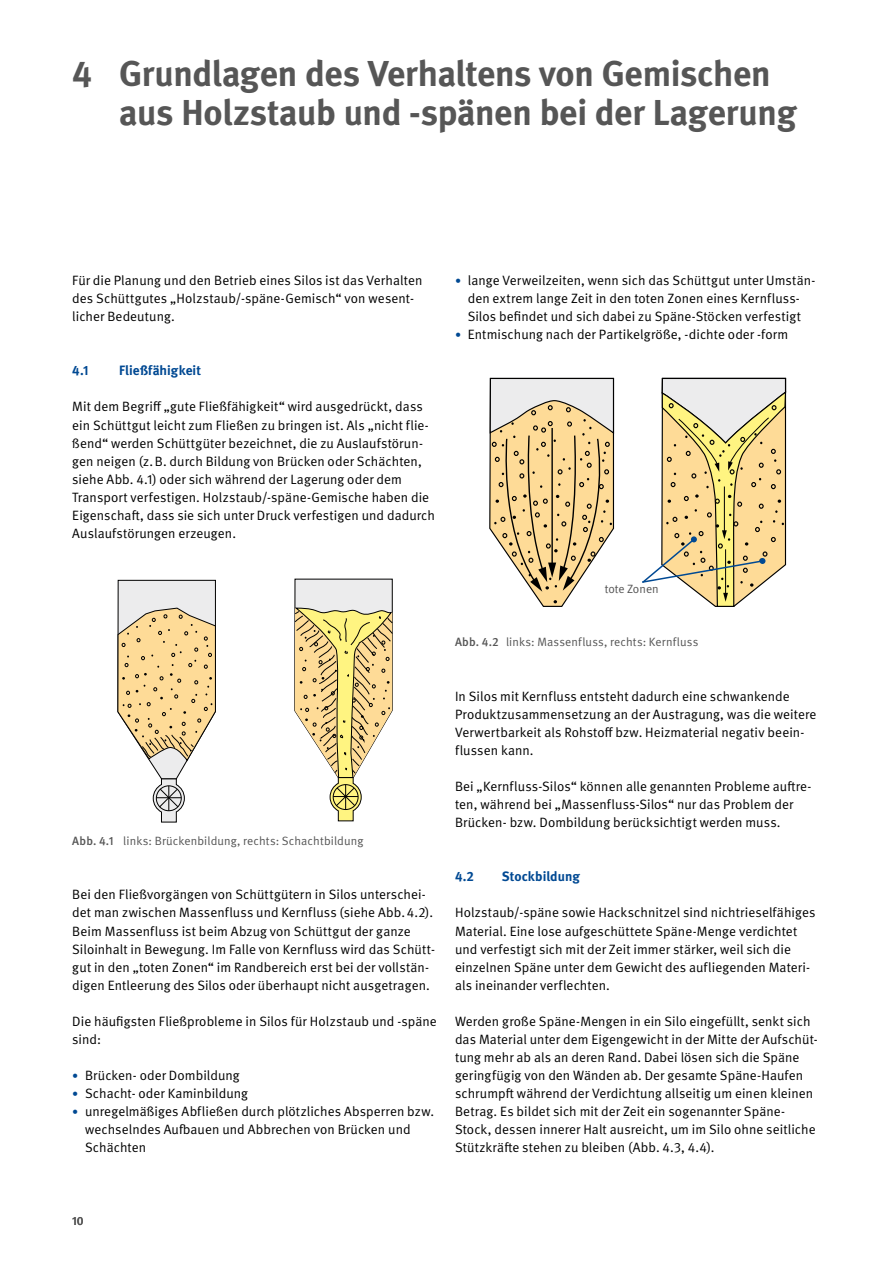
<style>
.page{position:relative;width:893px;height:1263px;background:#fff}
.page>*{position:absolute;margin:0;border:0;box-sizing:border-box;transform-origin:0 0}
.t1{font:700 36px/39px "DGUV Meta";letter-spacing:-.01em;color:#565656}
.FT{font:13.5px/18px "DGUV Meta";letter-spacing:.005em;color:#000}
.FT_o_Abstand_unten{font:13.5px/18px "DGUV Meta";letter-spacing:.005em;color:#000}
.t2{font:700 13.5px "DGUV Meta";letter-spacing:.005em;color:#004993}
.t3{font:12px "DGUV Meta";letter-spacing:.01em;color:#565656}
.t4{font:500 12px "DGUV Meta";color:#565656}
.s1{font-weight:500}
.s2{font-size:12px;color:#004993}
</style>
<div class="page">
<svg style="left:117px;top:579px;width:99px;height:244px"></svg>
<svg style="left:294px;top:578px;width:99px;height:244px"></svg>
<svg style="left:489px;top:377px;width:126px;height:230px;background:#dbc7a1"></svg>
<svg style="left:642px;top:377px;width:145px;height:230px"></svg>
<h1 class="t1" style="left:119px;top:55px;width:679px;text-indent:-47px">4 Grundlagen des Verhaltens von Gemischen aus Holzstaub und -spänen bei der Lagerung</h1>
<p class="FT" style="left:72px;top:272px;width:352px">Für die Planung und den Betrieb eines Silos ist das Verhalten des Schüttgutes „Holzstaub/-späne-Gemisch“ von wesent&shy;licher Bedeutung.</p>
<h2 class="t2" style="left:72px;top:363px;width:18px">4.1</h2>
<h2 class="t2" style="left:119px;top:363px;width:83px">Fließfähigkeit</h2>
<p class="FT_o_Abstand_unten" style="left:72px;top:398px;width:364px">Mit dem Begriff „gute Fließfähigkeit“ wird ausgedrückt, dass ein Schüttgut leicht zum Fließen zu bringen ist. Als „nicht flie&shy;ßend“ werden Schüttgüter bezeichnet, die zu Auslaufstörun&shy;gen neigen (z.B. durch Bildung von Brücken oder Schächten, siehe Abb. 4.1) oder sich während der Lagerung oder dem Transport verfestigen. Holzstaub/-späne-Gemische haben die Eigenschaft, dass sie sich unter Druck verfestigen und dadurch Auslaufstörungen erzeugen.</p>
<p class="t3" style="left:72px;top:834px;width:293px"><span class="s1">Abb. 4.1</span> links: Brückenbildung, rechts: Schachtbildung</p>
<p class="FT" style="left:72px;top:886px;width:364px">Bei den Fließvorgängen von Schüttgütern in Silos unterschei&shy;det man zwischen Massenfluss und Kernfluss (siehe Abb.4.2).<br>Beim Massenfluss ist beim Abzug von Schüttgut der ganze Siloinhalt in Bewegung. Im Falle von Kernfluss wird das Schütt&shy;gut in den „toten Zonen“ im Randbereich erst bei der vollstän&shy;digen Entleerung des Silos oder überhaupt nicht ausgetragen.</p>
<p class="FT" style="left:72px;top:1012px;width:366px">Die häufigsten Fließprobleme in Silos für Holzstaub und -späne sind:</p>
<p class="FT" style="left:72px;top:1067px;width:169px"><span class="s2">•</span> Brücken- oder Dombildung</p>
<p class="FT" style="left:72px;top:1085px;width:177px"><span class="s2">•</span> Schacht- oder Kaminbildung</p>
<p class="FT" style="left:85px;top:1103px;width:351px;text-indent:-13px"><span class="s2">•</span> unregelmäßiges Abfließen durch plötzliches Absperren bzw. wechselndes Aufbauen und Abbrechen von Brücken und<br>Schächten</p>
<p class="FT" style="left:455px;top:272px;width:362px;text-align:center"><span class="s2">•</span> lange Verweilzeiten, wenn sich das Schüttgut unter Umstän&shy;den extrem lange Zeit in den toten Zonen eines Kernfluss-<br>Silos befindet und sich dabei zu Späne-Stöcken verfestigt</p>
<p class="FT" style="left:455px;top:326px;width:335px"><span class="s2">•</span> Entmischung nach der Partikelgröße, -dichte oder -form</p>
<p class="t3" style="left:605px;top:582px;width:55px">tote Zonen</p>
<p class="t3" style="left:455px;top:635px;width:245px"><span class="s1">Abb. 4.2</span> links: Massenfluss, rechts: Kernfluss</p>
<p class="FT" style="left:455px;top:687px;width:363px">In Silos mit Kernfluss entsteht dadurch eine schwankende Produktzusammensetzung an der Austragung, was die weitere Verwertbarkeit als Rohstoff bzw. Heizmaterial negativ beein&shy;flussen kann.</p>
<p class="FT" style="left:455px;top:778px;width:358px">Bei „Kernfluss-Silos“ können alle genannten Probleme auftre&shy;ten, während bei „Massenfluss-Silos“ nur das Problem der<br>Brücken- bzw. Dombildung berücksichtigt werden muss.</p>
<h2 class="t2" style="left:455px;top:869px;width:21px">4.2</h2>
<h2 class="t2" style="left:502px;top:869px;width:80px">Stockbildung</h2>
<p class="FT" style="left:455px;top:904px;width:362px">Holzstaub/-späne sowie Hackschnitzel sind nichtrieselfähiges Material. Eine lose aufgeschüttete Späne-Menge verdichtet und verfestigt sich mit der Zeit immer stärker, weil sich die einzelnen Späne unter dem Gewicht des aufliegenden Materi&shy;als ineinander verflechten.</p>
<p class="FT" style="left:455px;top:1012px;width:364px">Werden große Späne-Mengen in ein Silo eingefüllt, senkt sich das Material unter dem Eigengewicht in der Mitte der Aufschüt&shy;tung mehr ab als an deren Rand. Dabei lösen sich die Späne geringfügig von den Wänden ab. Der gesamte Späne-Haufen schrumpft während der Verdichtung allseitig um einen kleinen Betrag. Es bildet sich mit der Zeit ein sogenannter Späne-Stock, dessen innerer Halt ausreicht, um im Silo ohne seitliche Stützkräfte stehen zu bleiben (Abb. 4.3, 4.4).</p>
<p class="t4" style="left:72px;top:1213px;width:13px">10</p>
</div>
